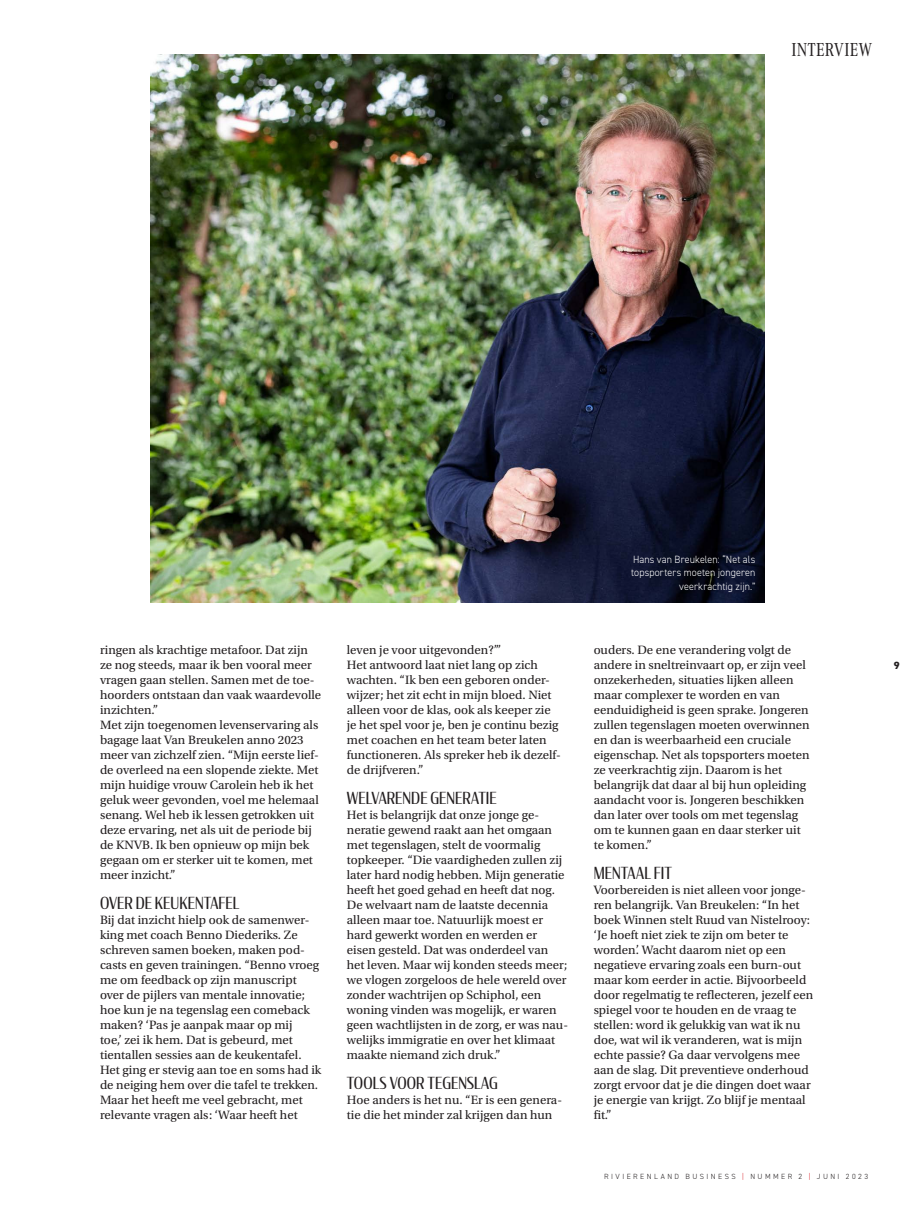
<style>
.page{position:relative;width:915px;height:1212px;background:#fff}
.page>*{position:absolute;margin:0;border:0;box-sizing:border-box;transform-origin:0 0}
.t1{font:19.5px "Corporate A Cond Pro";letter-spacing:.01em;color:#231f20}
.t2{font:16.5px "Condor Cond";letter-spacing:.005em;color:#231f20}
.t3{font:12.75px/15px "Utopia Std";color:#231f20}
.t4{font:300 10.5px/13.5px "DIN2014";letter-spacing:.01em;color:#fff;text-align:right;scale:.95 1}
.t5{font:800 10.5px "DIN2014";color:#231f20}
.t6{font:300 7.5px "DIN2014";letter-spacing:.325em;color:#231f20}
.s1{color:#d81c23}
</style>
<div class="page">
<img style="left:150px;top:54px;width:614px;height:549px">
<h1 class="t1" style="left:791px;top:36px;width:82px">INTERVIEW</h1>
<p class="t3" style="left:100px;top:643px;width:223px">ringen als krachtige metafoor. Dat zijn ze nog steeds, maar ik ben vooral meer vragen gaan stellen. Samen met de toe&shy;hoorders ontstaan dan vaak waardevolle inzichten.”<br>Met zijn toegenomen levenservaring als bagage laat Van Breukelen anno 2023 meer van zichzelf zien. “Mijn eerste lief&shy;de overleed na een slopende ziekte. Met mijn huidige vrouw Carolein heb ik het geluk weer gevonden, voel me helemaal senang. Wel heb ik lessen getrokken uit deze ervaring, net als uit de periode bij de KNVB. Ik ben opnieuw op mijn bek gegaan om er sterker uit te komen, met meer inzicht.”</p>
<p class="t2" style="left:100px;top:893px;width:141px">OVER DE KEUKENTAFEL</p>
<p class="t3" style="left:100px;top:913px;width:223px">Bij dat inzicht hielp ook de samenwer&shy;king met coach Benno Diederiks. Ze schreven samen boeken, maken pod&shy;casts en geven trainingen. “Benno vroeg me om feedback op zijn manuscript over de pijlers van mentale innovatie; hoe kun je na tegenslag een comeback maken? ‘Pas je aanpak maar op mij<br>toe,’ zei ik hem. Dat is gebeurd, met tientallen sessies aan de keukentafel.<br>Het ging er stevig aan toe en soms had ik de neiging hem over die tafel te trekken.<br>Maar het heeft me veel gebracht, met relevante vragen als: ‘Waar heeft het</p>
<p class="t3" style="left:347px;top:643px;width:215px">leven je voor uitgevonden?’”<br>Het antwoord laat niet lang op zich wachten. “Ik ben een geboren onder&shy;wijzer; het zit echt in mijn bloed. Niet alleen voor de klas, ook als keeper zie je het spel voor je, ben je continu bezig met coachen en het team beter laten functioneren. Als spreker heb ik dezelf&shy;de drijfveren.”</p>
<p class="t2" style="left:347px;top:788px;width:151px">WELVARENDE GENERATIE</p>
<p class="t3" style="left:347px;top:808px;width:223px">Het is belangrijk dat onze jonge ge&shy;neratie gewend raakt aan het omgaan met tegenslagen, stelt de voormalig topkeeper. “Die vaardigheden zullen zij later hard nodig hebben. Mijn generatie heeft het goed gehad en heeft dat nog.<br>De welvaart nam de laatste decennia alleen maar toe. Natuurlijk moest er hard gewerkt worden en werden er eisen gesteld. Dat was onderdeel van het leven. Maar wij konden steeds meer; we vlogen zorgeloos de hele wereld over zonder wachtrijen op Schiphol, een woning vinden was mogelijk, er waren geen wachtlijsten in de zorg, er was nau&shy;welijks immigratie en over het klimaat maakte niemand zich druk.”</p>
<p class="t2" style="left:347px;top:1073px;width:152px">TOOLS VOOR TEGENSLAG</p>
<p class="t3" style="left:347px;top:1093px;width:217px">Hoe anders is het nu. “Er is een genera&shy;tie die het minder zal krijgen dan hun</p>
<p class="t4" style="left:631px;top:552px;width:132px">Hans van Breukelen: “Net als topsporters moeten jongeren veerkrachtig zijn.”</p>
<p class="t3" style="left:593px;top:643px;width:217px">ouders. De ene verandering volgt de andere in sneltreinvaart op, er zijn veel onzekerheden, situaties lijken alleen maar complexer te worden en van eenduidigheid is geen sprake. Jongeren zullen tegenslagen moeten overwinnen en dan is weerbaarheid een cruciale eigenschap. Net als topsporters moeten ze veerkrachtig zijn. Daarom is het belangrijk dat daar al bij hun opleiding aandacht voor is. Jongeren beschikken dan later over tools om met tegenslag om te kunnen gaan en daar sterker uit te komen.”</p>
<p class="t2" style="left:593px;top:863px;width:80px">MENTAAL FIT</p>
<p class="t3" style="left:593px;top:883px;width:221px">Voorbereiden is niet alleen voor jonge&shy;ren belangrijk. Van Breukelen: “In het boek Winnen stelt Ruud van Nistelrooy: ‘Je hoeft niet ziek te zijn om beter te worden’. Wacht daarom niet op een negatieve ervaring zoals een burn-out maar kom eerder in actie. Bijvoorbeeld door regelmatig te reflecteren, jezelf een spiegel voor te houden en de vraag te stellen: word ik gelukkig van wat ik nu doe, wat wil ik veranderen, wat is mijn echte passie? Ga daar vervolgens mee aan de slag. Dit preventieve onderhoud zorgt ervoor dat je die dingen doet waar je energie van krijgt. Zo blijf je mentaal fit.”</p>
<p class="t6" style="left:604px;top:1172px;width:265px">RIVIERENLAND BUSINESS <span class="s1">|</span> NUMMER 2 <span class="s1">|</span> JUNI 2023</p>
<p class="t5" style="left:893px;top:658px;width:7px">9</p>
</div>
